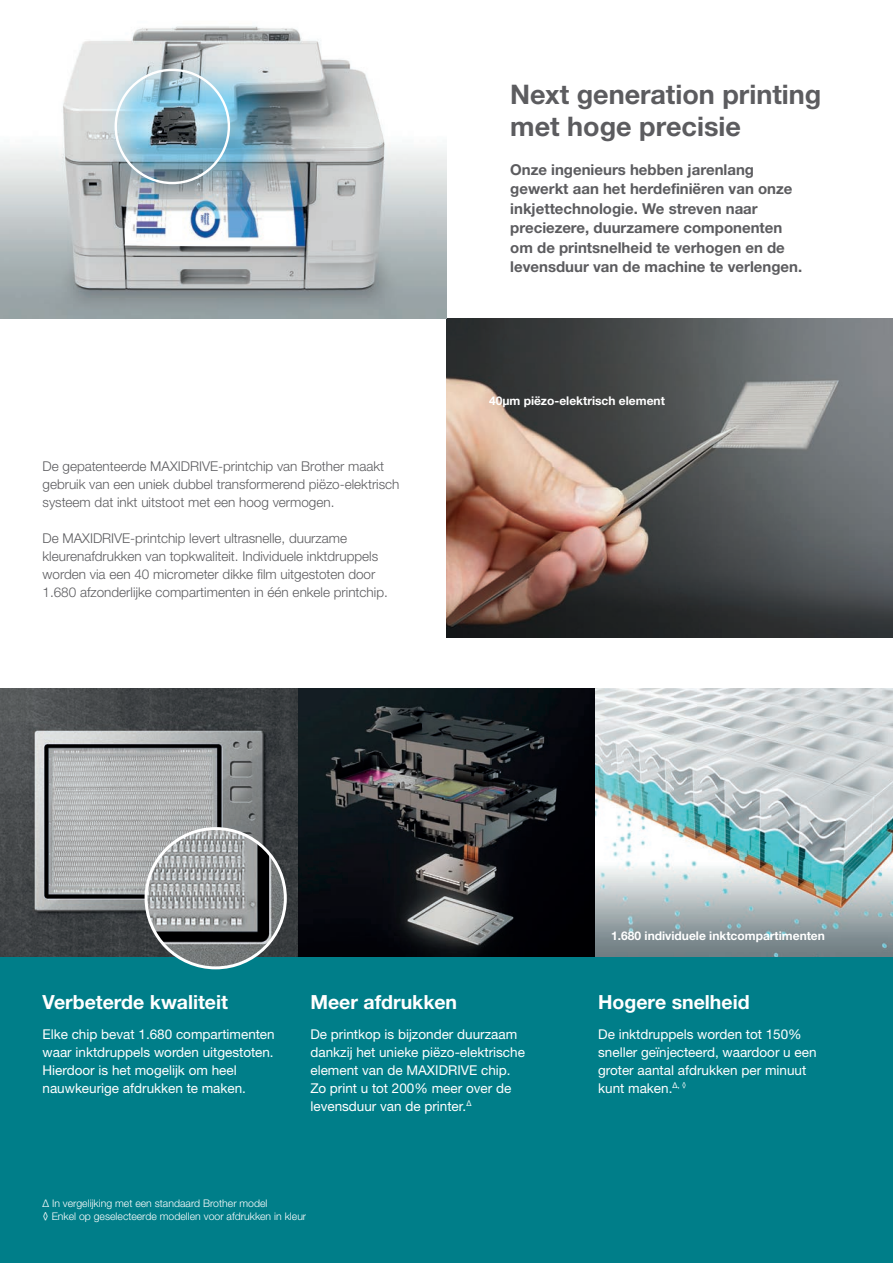
<style>
.page{position:relative;width:893px;height:1263px;background:#fff}
.page>*{position:absolute;margin:0;border:0;box-sizing:border-box;transform-origin:0 0}
.t1{font:700 27px/31.5px "Helvetica Neue LTW1 G";color:#5c5c5f}
.t2{font:700 19.5px "Helvetica Neue LTW1 G";color:#fff}
.t3{font:700 15px/19.5px "Helvetica Neue LTW1 G";color:#5c5c5f}
.t4{font:13.5px/18px "Helvetica Neue LTW1 G";color:#fff}
.t5{font:300 13.5px/18px "Helvetica Neue LTW1 G";color:#5c5c5f}
.t6{font:700 12px "Helvetica Neue LTW1 G";color:#fff}
.t7{font:300 10.5px/13.5px "Helvetica Neue LTW1 G";color:#fff}
</style>
<div class="page">
<div style="left:0;top:738px;width:893px;height:525px;background:#007e89"></div>
<img style="left:0;top:689px;width:893px;height:267px">
<img style="left:446px;top:319px;width:447px;height:319px">
<img style="left:146px;top:828px;width:139px;height:140px;border-radius:70px">
<div style="left:145px;top:827px;width:142px;height:142px;border:3px solid #fff;border-radius:50%"></div>
<img style="left:0;top:26px;width:446px;height:293px">
<div style="left:115px;top:69px;width:115px;height:115px;border:2px solid #fff;border-radius:50%"></div>
<h1 class="t1" style="left:510px;top:79px;width:313px">Next generation printing met hoge precisie</h1>
<p class="t3" style="left:510px;top:160px;width:293px">Onze ingenieurs hebben jarenlang gewerkt aan het herdefiniëren van onze inkjettechnologie. We streven naar preciezere, duurzamere componenten om de printsnelheid te verhogen en de levensduur van de machine te verlengen.</p>
<p class="t5" style="left:43px;top:457px;width:359px">De gepatenteerde MAXIDRIVE-printchip van Brother maakt gebruik van een uniek dubbel transformerend piëzo-elektrisch systeem dat inkt uitstoot met een hoog vermogen.</p>
<p class="t5" style="left:43px;top:529px;width:347px">De MAXIDRIVE-printchip levert ultrasnelle, duurzame kleurenafdrukken van topkwaliteit. Individuele inktdruppels worden via een 40 micrometer dikke film uitgestoten door 1.680 afzonderlijke compartimenten in één enkele printchip.</p>
<p class="t6" style="left:489px;top:393px;width:177px">40μm piëzo-elektrisch element</p>
<p class="t6" style="left:611px;top:928px;width:215px">1.680 individuele inktcompartimenten</p>
<h2 class="t2" style="left:43px;top:990px;width:187px">Verbeterde kwaliteit</h2>
<p class="t4" style="left:43px;top:1025px;width:234px">Elke chip bevat 1.680 compartimenten waar inktdruppels worden uitgestoten.<br>Hierdoor is het mogelijk om heel nauwkeurige afdrukken te maken.</p>
<h2 class="t2" style="left:310px;top:990px;width:148px">Meer afdrukken</h2>
<p class="t4" style="left:310px;top:1025px;width:216px">De printkop is bijzonder duurzaam dankzij het unieke piëzo-elektrische element van de MAXIDRIVE chip.<br>Zo print u tot 200% meer over de levensduur van de printer.<sup>∆</sup></p>
<p class="t7" style="left:43px;top:1196px;width:265px">∆ In vergelijking met een standaard Brother model<br>◊ Enkel op geselecteerde modellen voor afdrukken in kleur</p>
<h2 class="t2" style="left:598px;top:990px;width:153px">Hogere snelheid</h2>
<p class="t4" style="left:598px;top:1025px;width:220px">De inktdruppels worden tot 150% sneller geïnjecteerd, waardoor u een groter aantal afdrukken per minuut kunt maken.<sup>∆,</sup> <sup>◊</sup></p>
</div>
